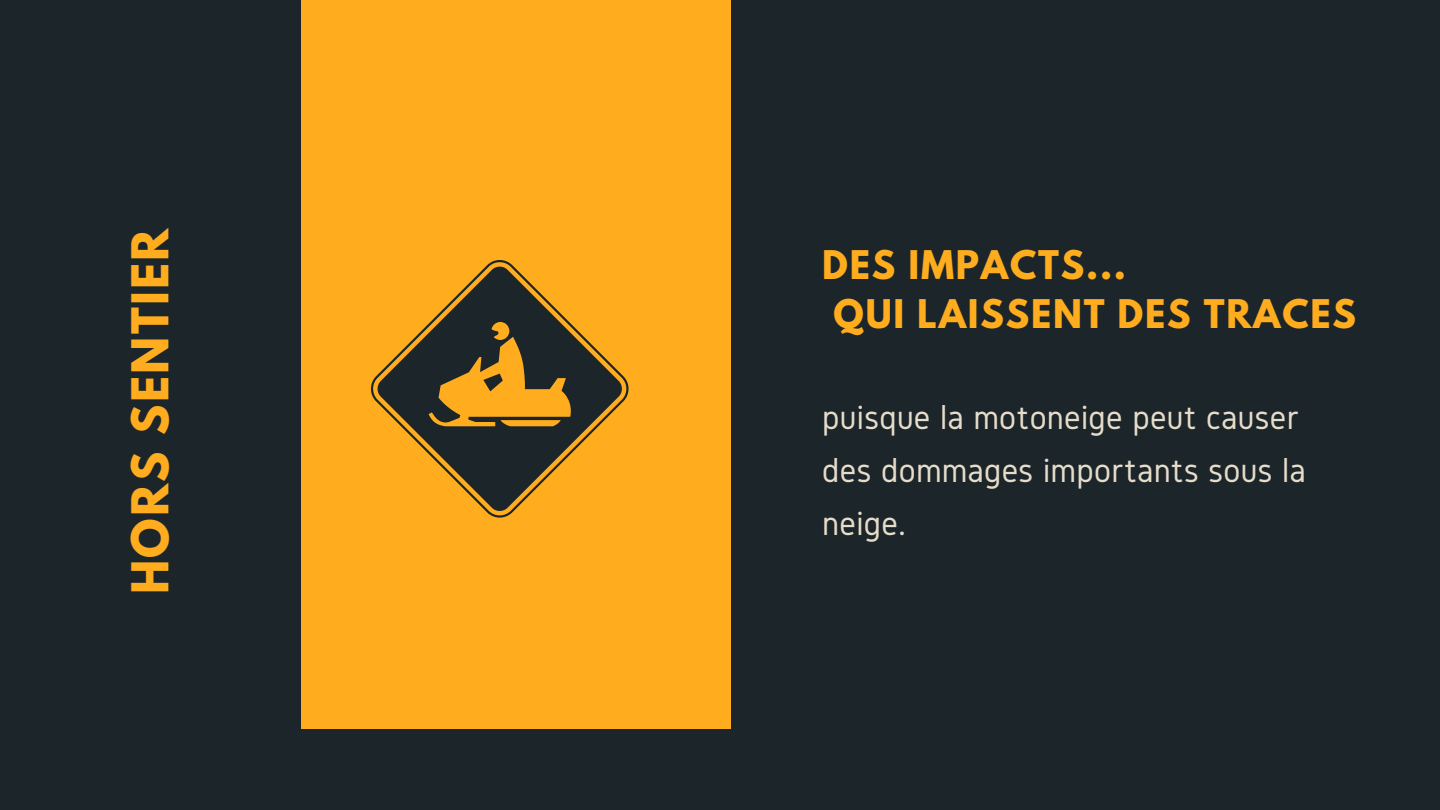
<style>
.page{position:relative;width:1440px;height:810px;background:#1c2529}
.page>*{position:absolute;margin:0;border:0;box-sizing:border-box;transform-origin:0 0}
.t1{font:700 45px "League Spartan";letter-spacing:.05em;color:#ffad1e}
.t2{font:36px/53.2px "Gidole";letter-spacing:.01em;color:#e6dcca}
.t3{font:700 35px/48.8px "League Spartan";letter-spacing:.05em;color:#ffad1e}
</style>
<div class="page">
<div style="left:302px;top:0;width:429px;height:729px;background:#ffad1e"></div>
<svg style="left:372px;top:261px;width:256px;height:256px"></svg>
<svg style="left:429px;top:322px;width:142px;height:104px"></svg>
<p class="t1" style="left:128px;top:594px;width:368px;rotate:-90deg">HORS SENTIER</p>
<p class="t3" style="left:834px;top:245px;width:524px;text-indent:-11px">DES IMPACTS...<br>QUI LAISSENT DES TRACES</p>
<p class="t2" style="left:822px;top:390px;width:485px">puisque la motoneige peut causer des dommages importants sous la neige.</p>
</div>
